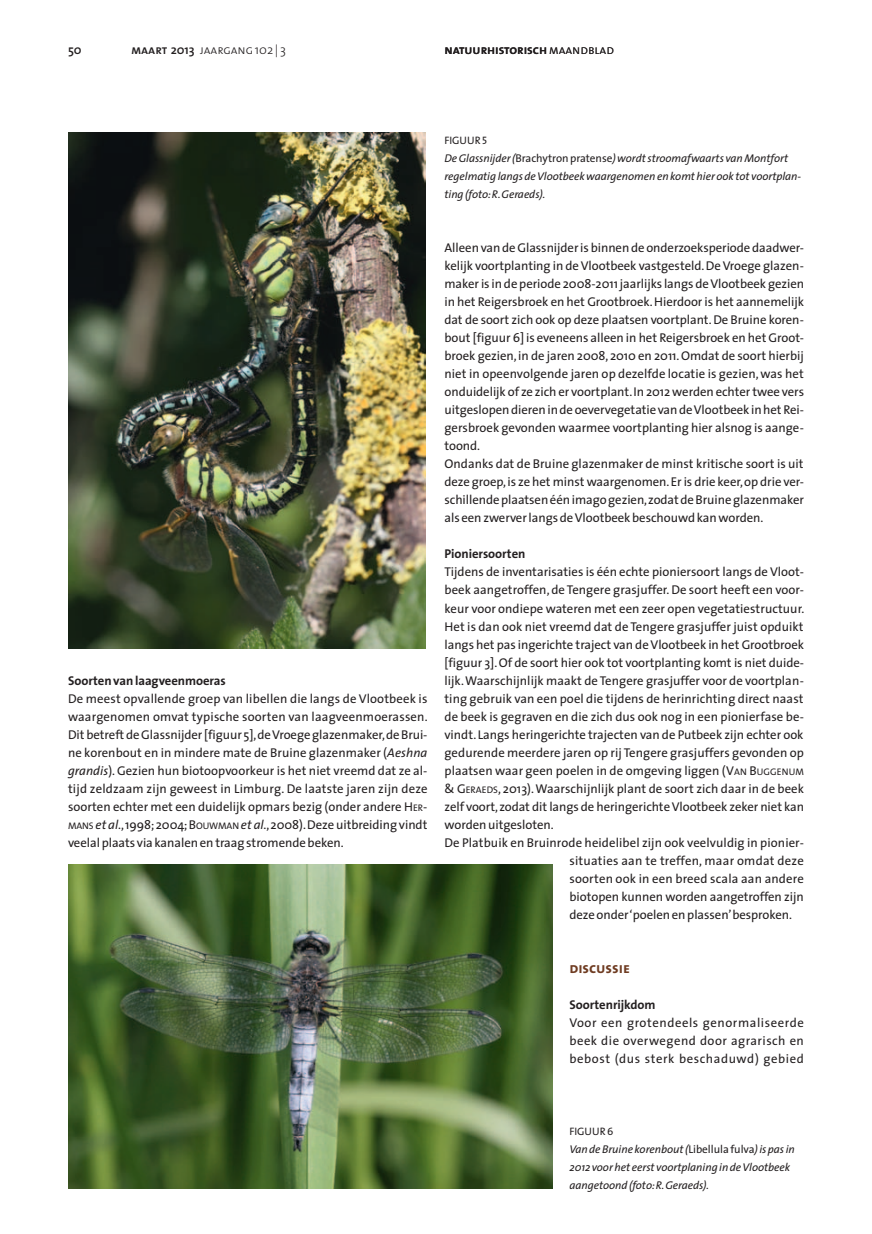
<style>
.page{position:relative;width:872px;height:1234px;background:#fff}
.page>*{position:absolute;margin:0;border:0;box-sizing:border-box;transform-origin:0 0}
.t1{font:15px "The Sans Bold Caps";letter-spacing:-.005em;color:#6f3c22}
.t2{font:12.75px/18px "The Sans";letter-spacing:-.005em;color:#231f20;text-align:justify}
.t3{font:700 12.75px "The Sans";letter-spacing:-.005em;color:#231f20}
.t4{font:12.75px "The Sans";letter-spacing:.015em;color:#231f20}
.t5{font:12.75px "The Sans Semi Bold Caps";letter-spacing:-.005em;color:#231f20}
.t6{font:12.75px "The Sans Light Caps";letter-spacing:-.005em;color:#231f20}
.t7{font:600 12.75px "The Sans";color:#231f20}
.t8{font:italic 11.25px/18px "The Sans";letter-spacing:-.005em;color:#231f20}
.t9{font:10.8px "The Sans Caps";letter-spacing:-.005em;color:#231f20}
.s1{font-family:"The Sans Semi Bold Caps"}
.s2{font-family:"The Sans";font-weight:600}
.s3{font-family:"The Sans";font-weight:300}
.s4{font-family:"The Sans Light Caps"}
.s5{font-style:italic}
.s6{font-style:inherit}
.s7{font-size:9.6px}
.s8{font-style:normal}
</style>
<div class="page">
<img style="left:68px;top:132px;width:358px;height:516px">
<img style="left:68px;top:864px;width:485px;height:324px">
<p class="t7" style="left:68px;top:39px;width:15px">50</p>
<p class="t6" style="left:131px;top:39px;width:156px"><span class="s1">maart</span> <span class="s2">2013</span> jaargang <span class="s3">102 | 3</span></p>
<p class="t5" style="left:444px;top:39px;width:171px">natuurhistorisch<span class="s4">maandblad</span></p>
<p class="t3" style="left:68px;top:669px;width:159px">Soorten van laagveenmoeras</p>
<p class="t2" style="left:68px;top:688px;width:361px">De meest opvallende groep van libellen die langs de Vlootbeek is waargenomen omvat typische soorten van laagveenmoerassen.<br>Dit betreft de Glassnijder [figuur 5], de Vroege glazenmaker, de Brui&shy;ne korenbout en in mindere mate de Bruine glazenmaker (<span class="s5">Aeshna grandis</span>). Gezien hun biotoopvoorkeur is het niet vreemd dat ze al&shy;tijd zeldzaam zijn geweest in Limburg. De laatste jaren zijn deze soorten echter met een duidelijk opmars bezig (onder andere <span class="s6">H</span> <span class="s7">ER</span><span class="s6">-</span><span class="s7">MANS</span> <span class="s5">et al</span>., 1998; 2004; <span class="s6">B</span><span class="s7">OUWMAN</span> <span class="s5">et al</span>., 2008). Deze uitbreiding vindt veelal plaats via kanalen en traag stromende beken.</p>
<p class="t9" style="left:444px;top:131px;width:13px">FIGUUR</p>
<p class="t9" style="left:482px;top:131px;width:6px">5</p>
<p class="t8" style="left:444px;top:149px;width:358px">De Glassnijder (<span class="s8">Brachytron pratense</span>) wordt stroomafwaarts van Montfort regelmatig langs de Vlootbeek waargenomen en komt hier ook tot voortplan&shy;ting (foto: R. Geraeds).</p>
<p class="t2" style="left:444px;top:238px;width:361px;text-align:left">Alleen van de Glassnijder is binnen de onderzoeksperiode daadwer&shy;kelijk voortplanting in de Vlootbeek vastgesteld. De Vroege glazen&shy;maker is in de periode 2008-2011 jaarlijks langs de Vlootbeek gezien in het Reigersbroek en het Grootbroek. Hierdoor is het aannemelijk dat de soort zich ook op deze plaatsen voortplant. De Bruine koren&shy;bout [figuur 6] is eveneens alleen in het Reigersbroek en het Groot&shy;broek gezien, in de jaren 2008, 2010 en 2011. Omdat de soort hierbij niet in opeenvolgende jaren op dezelfde locatie is gezien, was het onduidelijk of ze zich er voortplant. In 2012 werden echter twee vers uitgeslopen dieren in de oevervegetatie van de Vlootbeek in het Rei&shy;gersbroek gevonden waarmee voortplanting hier alsnog is aange&shy;toond.<br>Ondanks dat de Bruine glazenmaker de minst kritische soort is uit deze groep, is ze het minst waargenomen. Er is drie keer, op drie ver&shy;schillende plaatsen één imago gezien, zodat de Bruine glazenmaker als een zwerver langs de Vlootbeek beschouwd kan worden.</p>
<p class="t3" style="left:444px;top:543px;width:82px">Pioniersoorten</p>
<p class="t2" style="left:444px;top:562px;width:361px">Tijdens de inventarisaties is één echte pioniersoort langs de Vloot-</p>
<p class="t2" style="left:444px;top:580px;width:361px">beek aangetroffen, de Tengere grasjuffer. De soort heeft een voor-</p>
<p class="t2" style="left:444px;top:598px;width:361px">keur voor ondiepe wateren met een zeer open vegetatiestructuur.</p>
<p class="t2" style="left:444px;top:616px;width:361px">Het is dan ook niet vreemd dat de Tengere grasjuffer juist opduikt</p>
<p class="t2" style="left:444px;top:634px;width:361px">langs het pas ingerichte traject van de Vlootbeek in het Grootbroek</p>
<p class="t2" style="left:444px;top:652px;width:361px">[figuur 3]. Of de soort hier ook tot voortplanting komt is niet duide-</p>
<p class="t2" style="left:444px;top:670px;width:361px">lijk. Waarschijnlijk maakt de Tengere grasjuffer voor de voortplan-</p>
<p class="t2" style="left:444px;top:688px;width:360px">ting gebruik van een poel die tijdens de herinrichting direct naast</p>
<p class="t2" style="left:444px;top:706px;width:361px">de beek is gegraven en die zich dus ook nog in een pionierfase be-</p>
<p class="t2" style="left:444px;top:724px;width:360px">vindt. Langs heringerichte trajecten van de Putbeek zijn echter ook</p>
<p class="t2" style="left:444px;top:742px;width:361px">gedurende meerdere jaren op rij Tengere grasjuffers gevonden op</p>
<p class="t2" style="left:444px;top:760px;width:361px">plaatsen waar geen poelen in de omgeving liggen (<span class="s6">V</span><span class="s7">AN</span> <span class="s6">B</span> <span class="s7">UGG ENUM</span></p>
<p class="t2" style="left:444px;top:778px;width:361px"><span class="s6">&amp; G</span><span class="s7">ERAEDS</span>, 2013). Waarschijnlijk plant de soort zich daar in de beek</p>
<p class="t2" style="left:444px;top:796px;width:361px">zelf voort, zodat dit langs de heringerichte Vlootbeek zeker niet kan</p>
<p class="t2" style="left:444px;top:814px;width:111px">worden uitgesloten.</p>
<p class="t2" style="left:444px;top:832px;width:361px">De Platbuik en Bruinrode heidelibel zijn ook veelvuldig in pionier-</p>
<p class="t4" style="left:569px;top:849px;width:236px">situaties aan te treffen, maar omdat deze</p>
<p class="t2" style="left:569px;top:868px;width:236px">soorten ook in een breed scala aan andere</p>
<p class="t2" style="left:569px;top:886px;width:236px">biotopen kunnen worden aangetroffen zijn</p>
<p class="t2" style="left:569px;top:904px;width:224px">deze onder ‘poelen en plassen’ besproken.</p>
<p class="t1" style="left:569px;top:954px;width:62px">discussie</p>
<p class="t3" style="left:569px;top:993px;width:88px">Soortenrijkdom</p>
<p class="t2" style="left:569px;top:1012px;width:236px">Voor een grotendeels genormaliseerde beek die overwegend door agrarisch en bebost (dus sterk beschaduwd) gebied</p>
<p class="t9" style="left:569px;top:1121px;width:45px">FIGUUR 6</p>
<p class="t8" style="left:569px;top:1139px;width:227px">Van deBruine korenbout (<span class="s8">Libellula fulva</span>) is pas in<br>2012 voor het eerst voortplaning in de Vlootbeek aangetoond (foto: R. Geraeds).</p>
</div>
